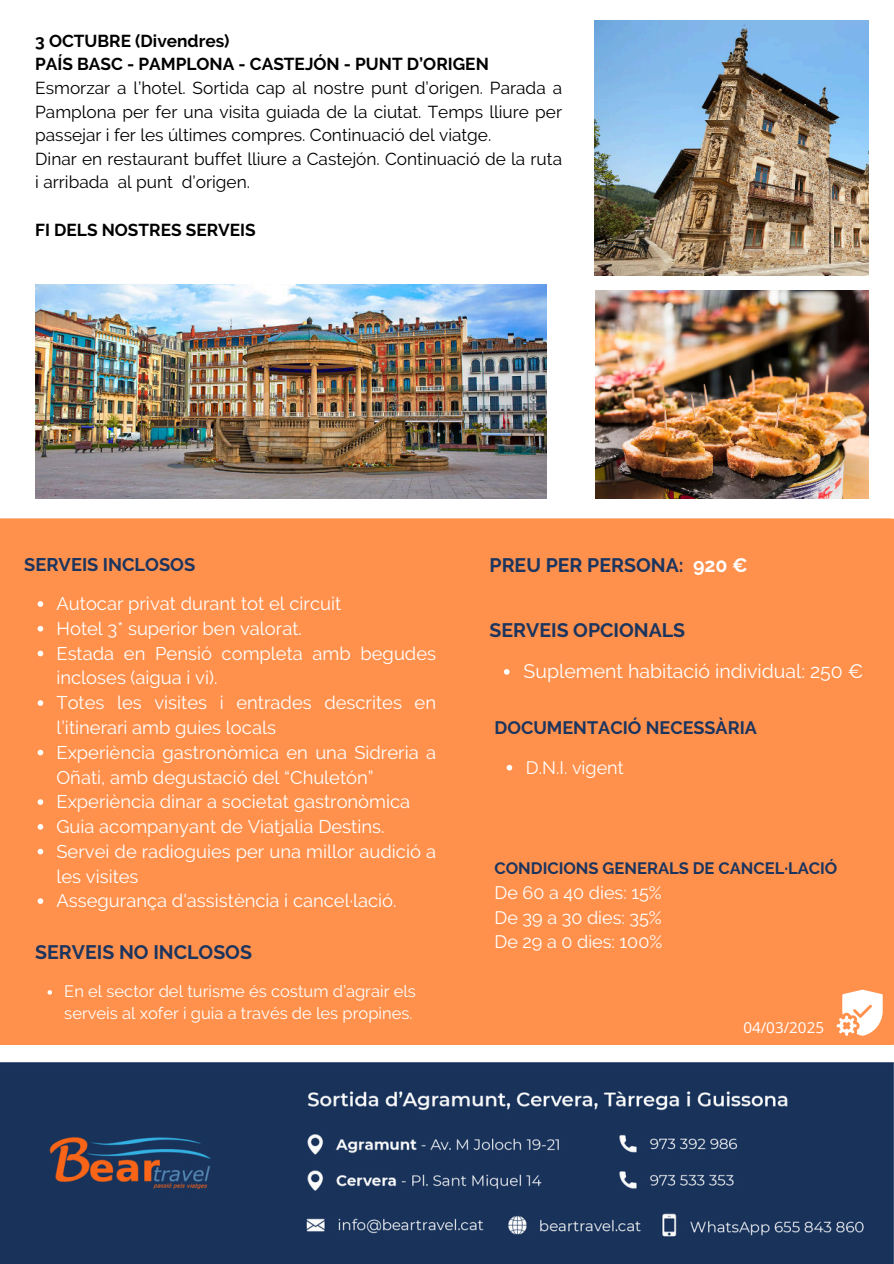
<style>
.page{position:relative;width:894px;height:1264px;background:#fff}
.page>*{position:absolute;margin:0;border:0;box-sizing:border-box;transform-origin:0 0}
.t1{font:700 19.5px "Raleway";color:#1c355e}
.t2{font:19.5px "Raleway";color:#fff}
.t3{font:18.3px/24.8px "Raleway";color:#fff}
.t4{font:700 18.3px "Raleway";color:#1c355e}
.t5{font:18px/24.8px "Raleway";color:#fff;text-align:justify}
.t6{font:700 18px "Raleway";color:#1c355e}
.t7{font:17.25px/23.7px "Raleway";color:#000}
.t8{font:700 17.25px/23.7px "Raleway";color:#000}
.t9{font:16.5px/22.5px "Raleway";color:#fff}
.t10{font:700 16.5px "Raleway";color:#1c355e}
.t11{font:15.15px "Open Sans";color:#fff}
.s1{color:#fff}
</style>
<div class="page">
<div style="left:0;top:518px;width:893px;height:527px;background:#ff914d"></div>
<img style="left:35px;top:284px;width:511px;height:214px">
<svg style="left:836px;top:989px;width:46px;height:46px"></svg>
<img style="left:595px;top:290px;width:273px;height:208px">
<img style="left:594px;top:20px;width:274px;height:256px">
<img style="left:0;top:1062px;width:893px;height:201px">
<svg style="left:38px;top:601px;width:5px;height:5px"></svg>
<svg style="left:38px;top:626px;width:5px;height:5px"></svg>
<svg style="left:38px;top:650px;width:5px;height:6px"></svg>
<svg style="left:38px;top:700px;width:5px;height:5px"></svg>
<svg style="left:38px;top:749px;width:5px;height:6px"></svg>
<svg style="left:38px;top:799px;width:5px;height:5px"></svg>
<svg style="left:38px;top:824px;width:5px;height:5px"></svg>
<svg style="left:38px;top:848px;width:5px;height:6px"></svg>
<svg style="left:38px;top:898px;width:5px;height:5px"></svg>
<svg style="left:504px;top:669px;width:5px;height:5px"></svg>
<svg style="left:47px;top:990px;width:5px;height:4px"></svg>
<svg style="left:506px;top:765px;width:6px;height:5px"></svg>
<p class="t8" style="left:35px;top:29px;width:455px">3 OCTUBRE (Divendres)<br>PAÍS BASC - PAMPLONA - CASTEJÓN - PUNT D’ORIGEN</p>
<p class="t7" style="left:35px;top:76px;width:528px">Esmorzar a l’hotel. Sortida cap al nostre punt d’origen. Parada a Pamplona per fer una visita guiada de la ciutat. Temps lliure per passejar i fer les últimes compres. Continuació del viatge.<br>Dinar en restaurant buffet lliure a Castejón. Continuació de la ruta i arribada al punt d’origen.</p>
<p class="t8" style="left:35px;top:218px;width:222px">FI DELS NOSTRES SERVEIS</p>
<p class="t4" style="left:24px;top:554px;width:172px">SERVEIS INCLOSOS</p>
<p class="t3" style="left:56px;top:591px;width:381px">Autocar privat durant tot el circuit<br>Hotel 3* superior ben valorat.<br>Estada en Pensió completa amb begudes incloses (aigua i vi).<br>Totes les visites i entrades descrites en l’itinerari amb guies locals<br>Experiència gastronòmica en una Sidreria a Oñati, amb degustació del “Chuletón” Experiència dinar a societat gastronòmica Guia acompanyant de Viatjalia Destins.<br>Servei de radioguies per una millor audició a les visites<br>Assegurança d'assistència i cancel·lació.</p>
<p class="t1" style="left:35px;top:940px;width:218px">SERVEIS NO INCLOSOS</p>
<p class="t9" style="left:64px;top:979px;width:353px">En el sector del turisme és costum d’agrair els serveis al xofer i guia a través de les propines.</p>
<p class="t1" style="left:489px;top:554px;width:259px">PREU PER PERSONA: <span class="s1">920 €</span></p>
<p class="t1" style="left:489px;top:618px;width:197px">SERVEIS OPCIONALS</p>
<p class="t2" style="left:523px;top:660px;width:341px">Suplement habitació individual: 250 €</p>
<p class="t6" style="left:494px;top:717px;width:264px">DOCUMENTACIÓ NECESSÀRIA</p>
<p class="t5" style="left:526px;top:755px;width:99px">D.N.I. vigent</p>
<p class="t10" style="left:494px;top:858px;width:344px">CONDICIONS GENERALS DE CANCEL·LACIÓ</p>
<p class="t5" style="left:494px;top:880px;width:169px">De 60 a 40 dies: 15% De 39 a 30 dies: 35% De 29 a 0 dies: 100%</p>
<p class="t11" style="left:743px;top:1017px;width:82px">04/03/2025</p>
</div>
